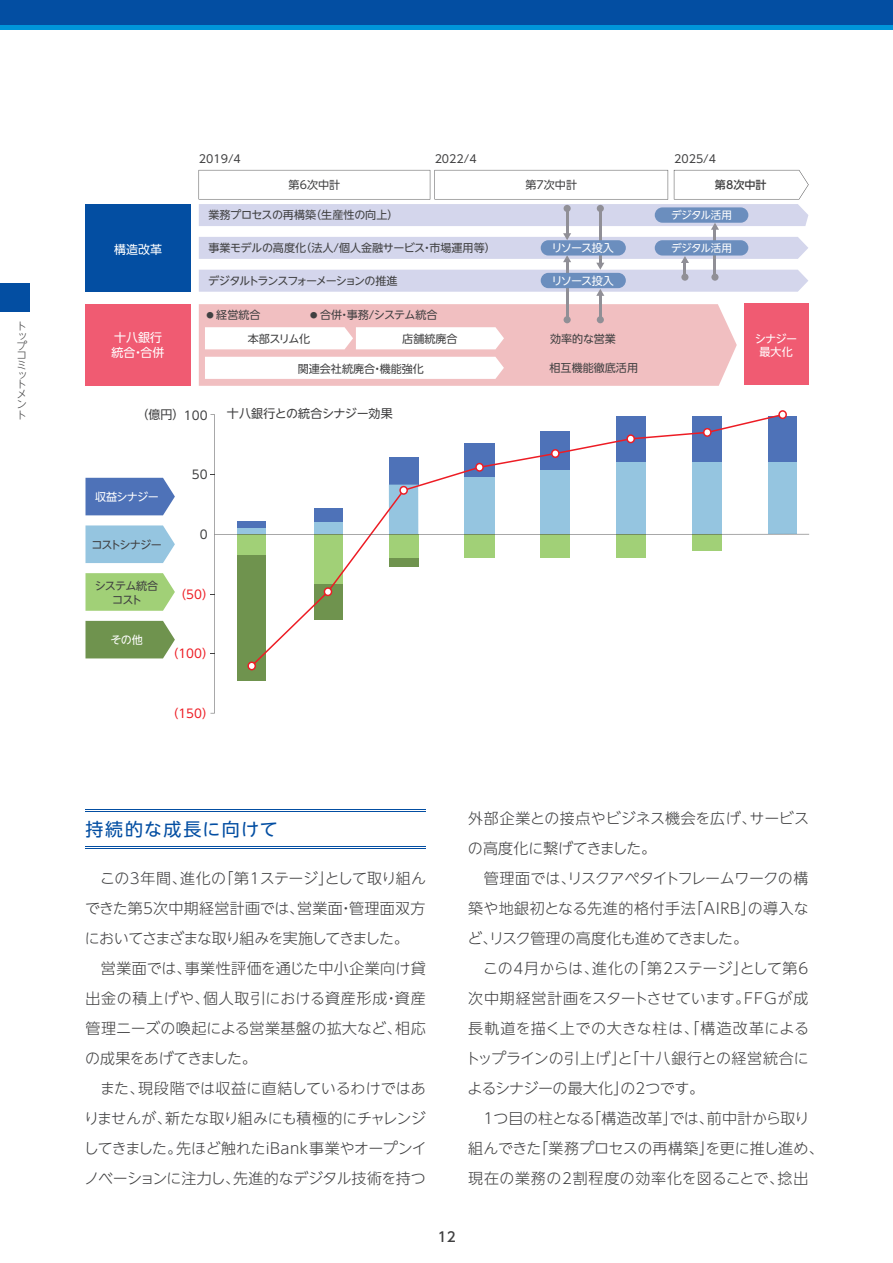
<style>
.page{position:relative;width:893px;height:1263px;background:#fff}
.page>*{position:absolute;margin:0;border:0;box-sizing:border-box;transform-origin:0 0}
.t1{font:18px "UD Shin Go NT Pro Regular 90 pv RKSJ H";letter-spacing:.07em;color:#034ea2}
.t2{font:15px/30px "UD Shin Go NT Pro Light 90 pv RKSJ H";color:#404041}
.t3{font:13.5px "UD Shin Go NT Pro Medium 90 pv RKSJ H";color:#404041}
.t4{font:12px "UD Shin Go NT Pro Regular 90 pv RKSJ H";color:#404041}
.t5{font:12px "UD Shin Go NT Pro Regular 90 pv RKSJ H";color:#ed1c24}
.t6{font:12px/15px "UD Shin Go NT Pro Regular 90 pv RKSJ H";color:#fff}
.t7{font:11.1px "UD Shin Go NT Pro Regular 90 pv RKSJ H";color:#404041}
.t8{font:11.1px/13.4px "UD Shin Go NT Pro Regular 90 pv RKSJ H";letter-spacing:-.05em;color:#fff;text-align:center}
.t9{font:11.1px "UD Shin Go NT Pro Regular 90 pv RKSJ H";letter-spacing:-.105em;color:#404041}
.t10{font:11.1px/13.4px "UD Shin Go NT Pro Regular 90 pv RKSJ H";letter-spacing:-.08em;color:#404041;text-align:center}
.t11{font:11.1px "UD Shin Go NT Pro Regular 90 pv RKSJ H";letter-spacing:-.03em;color:#404041}
.t12{font:11.1px "UD Shin Go NT Pro Medium 90 pv RKSJ H";color:#404041}
.t13{font:10.5px "UD Shin Go NT Pro Regular 90 pv RKSJ H";letter-spacing:-.025em;color:#fff}
.t14{font:10.5px/9.8px "UD Shin Go NT Pro Light 90 pv RKSJ H";color:#404041}
.s1{font-size:7.35px}
</style>
<div class="page">
<svg style="left:85px;top:478px;width:90px;height:37px;background:#5a7cbd"></svg>
<svg style="left:85px;top:525px;width:90px;height:38px;background:#9dc9e2"></svg>
<svg style="left:85px;top:573px;width:90px;height:38px;background:#a8d382"></svg>
<svg style="left:85px;top:621px;width:90px;height:37px;background:#799a5a"></svg>
<hr style="left:85px;top:809px;width:341px;height:1px;background:#034ea2">
<hr style="left:85px;top:811px;width:341px;height:1px;background:#034ea2">
<hr style="left:85px;top:849px;width:341px;height:1px;background:#034ea2">
<hr style="left:85px;top:846px;width:341px;height:1px;background:#034ea2">
<div style="left:85px;top:204px;width:106px;height:88px;background:#034ea2"></div>
<div style="left:85px;top:304px;width:106px;height:82px;background:#f05b72"></div>
<div style="left:744px;top:304px;width:64px;height:81px;background:#f05b72"></div>
<svg style="left:199px;top:304px;width:538px;height:82px"></svg>
<hr style="left:566px;top:261px;width:2px;height:59px;background:#908f96">
<div style="left:564px;top:316px;width:7px;height:7px;background:#908f96;border-radius:50%"></div>
<hr style="left:599px;top:295px;width:3px;height:25px;background:#908f96">
<div style="left:597px;top:316px;width:7px;height:7px;background:#908f96;border-radius:50%"></div>
<svg style="left:199px;top:170px;width:610px;height:126px"></svg>
<div style="left:541px;top:273px;width:85px;height:15px;background:#6b8ebe;border-radius:8px"></div>
<div style="left:541px;top:240px;width:85px;height:16px;background:#6b8ebe;border-radius:8px"></div>
<div style="left:655px;top:240px;width:93px;height:16px;background:#6b8ebe;border-radius:8px"></div>
<svg style="left:210px;top:410px;width:599px;height:303px"></svg>
<div style="left:0;top:0;width:893px;height:26px;background:#034ea2"></div>
<div style="left:0;top:25px;width:893px;height:5px;background:#0095da"></div>
<div style="left:0;top:284px;width:30px;height:28px;background:#034ea2"></div>
<p class="t14" style="left:17px;top:323px;width:12px">トップコミットメント</p>
<p class="t7" style="left:199px;top:154px;width:44px">2019/4</p>
<p class="t7" style="left:435px;top:154px;width:44px">2022/4</p>
<p class="t7" style="left:674px;top:154px;width:44px">2025/4</p>
<p class="t6" style="left:114px;top:243px;width:49px">構造改革</p>
<p class="t7" style="left:289px;top:181px;width:53px">第6次中計</p>
<p class="t7" style="left:525px;top:181px;width:53px">第7次中計</p>
<p class="t12" style="left:715px;top:181px;width:53px">第8次中計</p>
<p class="t7" style="left:208px;top:211px;width:192px">業務プロセスの再構築（生産性の向上）</p>
<p class="t13" style="left:671px;top:211px;width:62px">デジタル活用</p>
<p class="t7" style="left:208px;top:244px;width:289px">事業モデルの高度化（法人/個人金融サービス・市場運用等）</p>
<p class="t9" style="left:208px;top:277px;width:191px">デジタルトランスフォーメーションの推進</p>
<p class="t8" style="left:551px;top:243px;width:64px">リソース投入</p>
<p class="t13" style="left:671px;top:244px;width:62px">デジタル活用</p>
<p class="t8" style="left:551px;top:275px;width:64px">リソース投入</p>
<p class="t7" style="left:206px;top:311px;width:56px"><span class="s1">●</span> 経営統合</p>
<p class="t11" style="left:310px;top:311px;width:129px"><span class="s1">●</span> 合併・事務/システム統合</p>
<p class="t6" style="left:112px;top:331px;width:54px">十八銀行統合・合併</p>
<p class="t7" style="left:248px;top:335px;width:64px">本部スリム化</p>
<p class="t7" style="left:402px;top:335px;width:57px">店舗統廃合</p>
<p class="t7" style="left:550px;top:335px;width:67px">効率的な営業</p>
<p class="t7" style="left:298px;top:364px;width:128px">関連会社統廃合・機能強化</p>
<p class="t7" style="left:549px;top:364px;width:90px">相互機能徹底活用</p>
<p class="t4" style="left:136px;top:410px;width:73px">（億円）100</p>
<p class="t4" style="left:227px;top:409px;width:167px">十八銀行との統合シナジー効果</p>
<p class="t8" style="left:95px;top:492px;width:65px">収益シナジー</p>
<p class="t10" style="left:92px;top:540px;width:72px">コストシナジー</p>
<p class="t10" style="left:95px;top:581px;width:65px">システム統合コスト</p>
<p class="t8" style="left:110px;top:634px;width:34px">その他</p>
<p class="t4" style="left:192px;top:470px;width:17px">50</p>
<p class="t4" style="left:200px;top:530px;width:9px">0</p>
<p class="t5" style="left:174px;top:590px;width:41px">（50）</p>
<p class="t5" style="left:166px;top:649px;width:49px">（100）</p>
<p class="t5" style="left:166px;top:709px;width:49px">（150）</p>
<p class="t8" style="left:755px;top:334px;width:44px">シナジー最大化</p>
<p class="t1" style="left:85px;top:823px;width:194px">持続的な成長に向けて</p>
<p class="t2" style="left:84px;top:866px;width:344px">　この3年間、進化の「第1ステージ」として取り組んできた第5次中期経営計画では、営業面・管理面双方においてさまざまな取り組みを実施してきました。<br>　営業面では、事業性評価を通じた中小企業向け貸出金の積上げや、個人取引における資産形成・資産管理ニーズの喚起による営業基盤の拡大など、相応の成果をあげてきました。　　　<br>　また、現段階では収益に直結しているわけではありませんが、新たな取り組みにも積極的にチャレンジしてきました。先ほど触れたiBank事業やオープンイノベーションに注力し、先進的なデジタル技術を持つ</p>
<p class="t2" style="left:465px;top:806px;width:360px">外部企業との接点やビジネス機会を広げ、サービスの高度化に繋げてきました。<br>　管理面では、リスクアペタイトフレームワークの構築や地銀初となる先進的格付手法「AIRB」の導入など、リスク管理の高度化も進めてきました。<br>　この4月からは、進化の「第2ステージ」として第6次中期経営計画をスタートさせています。FFGが成長軌道を描く上での大きな柱は、「構造改革によるトップラインの引上げ」と「十八銀行との経営統合によるシナジーの最大化」の2つです。<br>　1つ目の柱となる「構造改革」では、前中計から取り組んできた「業務プロセスの再構築」を更に推し進め、現在の業務の2割程度の効率化を図ることで、捻出</p>
<p class="t3" style="left:438px;top:1232px;width:19px">12</p>
</div>
